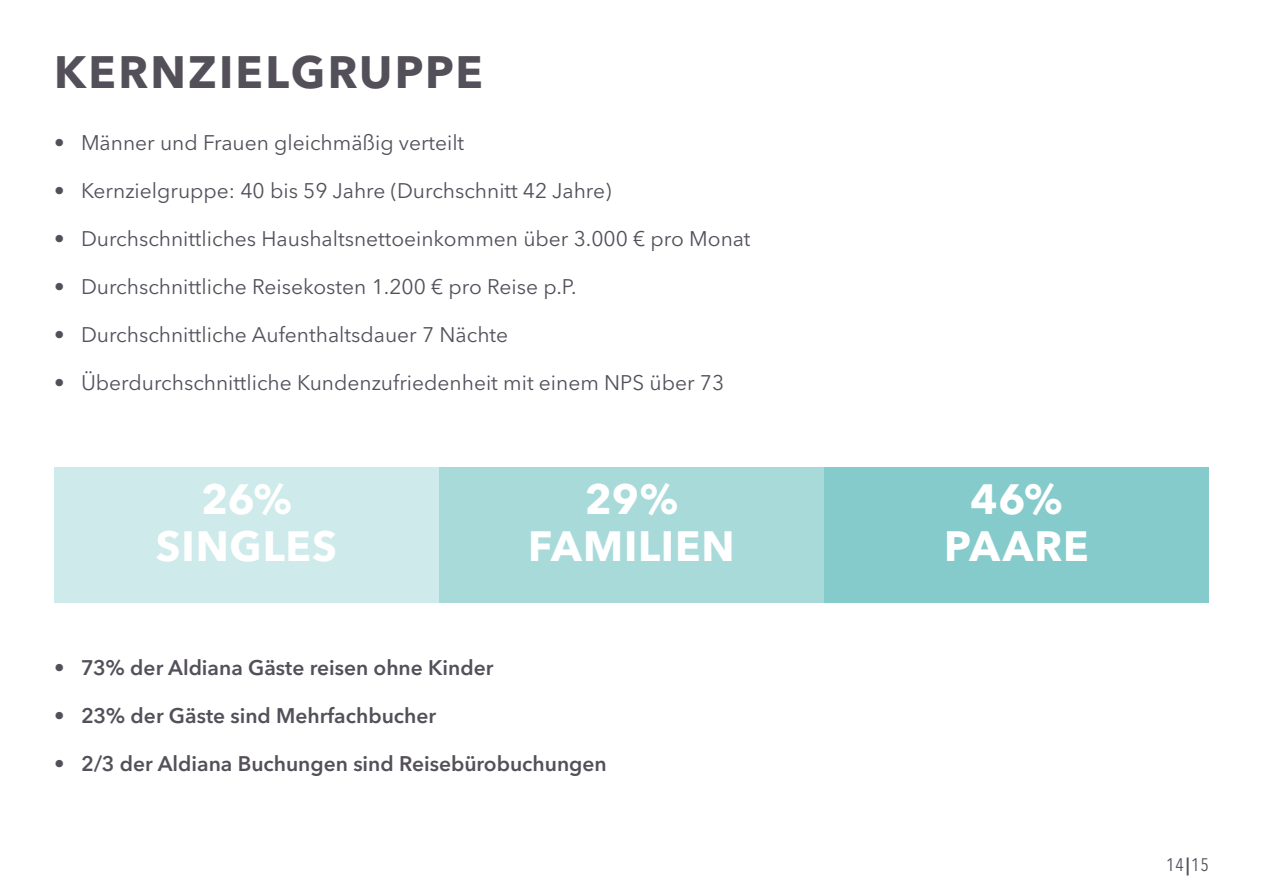
<style>
.page{position:relative;width:1263px;height:893px;background:#fff}
.page>*{position:absolute;margin:0;border:0;box-sizing:border-box;transform-origin:0 0}
.t1{font:700 45px "Avenir Next LT Pro";letter-spacing:.05em;color:#54505a}
.t2{font:700 42px/46.5px "Avenir Next LT Pro";letter-spacing:.02em;color:#fff;text-align:center}
.t3{font:21px "Avenir Next LT Pro";color:#54505a}
.t4{font:600 21px "Avenir Next LT Pro";color:#54505a}
.t5{font:condensed 18px "Avenir Next LT Pro";color:#54505a}
.s1{font-weight:600;font-stretch:normal}
</style>
<div class="page">
<div style="left:54px;top:467px;width:385px;height:135px;background:#ceeaea"></div>
<div style="left:824px;top:467px;width:385px;height:135px;background:#85cbcb"></div>
<div style="left:439px;top:467px;width:385px;height:135px;background:#a9dada"></div>
<h1 class="t1" style="left:54px;top:45px;width:430px">KERNZIELGRUPPE</h1>
<p class="t3" style="left:54px;top:130px;width:412px">• Männer und Frauen gleichmäßig verteilt</p>
<p class="t3" style="left:54px;top:178px;width:559px">• Kernzielgruppe: 40 bis 59 Jahre (Durchschnitt 42 Jahre)</p>
<p class="t3" style="left:54px;top:226px;width:698px">• Durchschnittliches Haushaltsnettoeinkommen über 3.000 € pro Monat</p>
<p class="t3" style="left:54px;top:274px;width:524px">• Durchschnittliche Reisekosten 1.200 € pro Reise p.P.</p>
<p class="t3" style="left:54px;top:322px;width:456px">• Durchschnittliche Aufenthaltsdauer 7 Nächte</p>
<p class="t3" style="left:54px;top:370px;width:672px">• Überdurchschnittliche Kundenzufriedenheit mit einem NPS über 73</p>
<h2 class="t2" style="left:156px;top:476px;width:183px">26%<br>SINGLES</h2>
<h2 class="t2" style="left:528px;top:476px;width:208px">29%<br>FAMILIEN</h2>
<h2 class="t2" style="left:944px;top:476px;width:146px">46%<br>PAARE</h2>
<p class="t4" style="left:54px;top:655px;width:441px">• 73% der Aldiana Gäste reisen ohne Kinder</p>
<p class="t4" style="left:54px;top:703px;width:384px">• 23% der Gäste sind Mehrfachbucher</p>
<p class="t4" style="left:54px;top:751px;width:554px">• 2/3 der Aldiana Buchungen sind Reisebürobuchungen</p>
<p class="t5" style="left:1166px;top:853px;width:44px">14<span class="s1">|</span>15</p>
</div>
